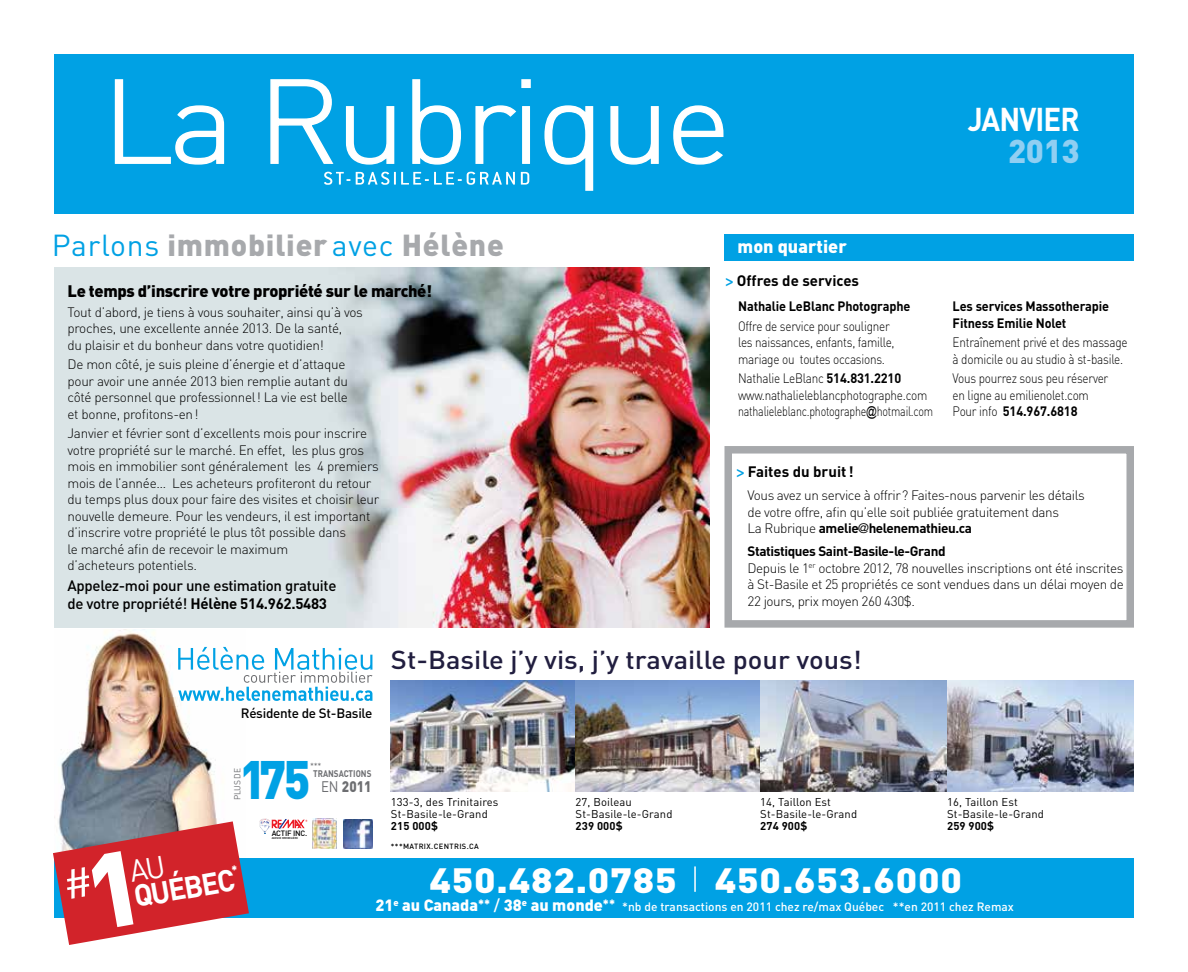
<style>
.page{position:relative;width:1188px;height:972px;background:#fff}
.page>*{position:absolute;margin:0;border:0;box-sizing:border-box;transform-origin:0 0}
.t1{font:900 53.4px "DIN";color:#00a1e4;scale:.9 1}
.t2{font:900 34.8px "DIN";letter-spacing:.02em;color:#fff;scale:1.12 1}
.t3{font:700 32.55px "DIN";letter-spacing:-.03em;color:#fff;scale:.9 1}
.t4{font:900 32.55px "DIN";color:#90cff2}
.t5{font:700 30.3px "DIN";color:#fff;scale:.95 1}
.t6{font:900 30px "DIN";letter-spacing:.025em;color:#a7a9ac}
.t7{font:500 25.65px "DIN";color:#211e3f;scale:1.06 1}
.t8{font:900 18px "DIN";color:#fff}
.t9{font:900 16.5px "DIN";letter-spacing:-.02em;color:#000}
.t10{font:900 15.15px "DIN";color:#6d6e71;scale:.88 1}
.t11{font:500 15px/18px "DIN";letter-spacing:-.02em;color:#000}
.t12{font:700 15px "DIN";color:#000}
.t13{font:300 13.5px/16.5px "DIN";letter-spacing:-.02em;color:#000}
.t14{font:300 13.5px/16.5px "DIN";letter-spacing:-.02em;color:#000;scale:.87 1}
.t15{font:700 13.5px/16.5px "DIN";letter-spacing:-.01em;color:#000;scale:.94 1}
.t16{font:500 13.5px "DIN";letter-spacing:-.02em;color:#000}
.t17{font:500 12px "DIN";color:#fff}
.t18{font:900 12px "DIN";color:#fff;scale:.95 1}
.t19{font:11.25px/12px "DIN";letter-spacing:.01em;color:#000}
.t20{font:700 11.25px "DIN";letter-spacing:.01em;color:#000}
.t21{font:700 9.45px "DIN";color:#6d6e71;scale:.85 1}
.t22{font:8.7px "DIN";letter-spacing:-.03em;color:#6d6e71;scale:.96 1}
.t23{font:500 7.65px "DIN";letter-spacing:-.02em;color:#000}
.t24{font:500 7.5px "DIN";letter-spacing:.05em;color:#000}
.t25{font:500 2.85px "DIN";color:#000;scale:.9 1}
.s1{font-weight:400;color:#00a1e4}
.s2{font-weight:700}
.s3{font-family:"Futura";font-stretch:condensed;color:#00a1e4}
.s4{font-family:"Arial";font-weight:400}
.s5{font-family:"Helvetica Neue";font-weight:400;font-stretch:condensed}
.s6{font-weight:400}
.s7{font-weight:900;font-size:16.2px}
.s8{font-size:16.2px}
</style>
<div class="page">
<img style="left:54px;top:268px;width:656px;height:359px">
<img style="left:54px;top:630px;width:172px;height:191px">
<div style="left:54px;top:858px;width:1080px;height:60px;background:#00a1e4"></div>
<div style="left:724px;top:234px;width:410px;height:27px;background:#00a1e4"></div>
<div style="left:54px;top:54px;width:1080px;height:160px;background:#00a1e4"></div>
<div style="left:724px;top:446px;width:410px;height:182px;border:8px solid #a7a9ac"></div>
<svg style="left:114px;top:79px;width:610px;height:112px"></svg>
<hr style="left:694px;top:866px;width:2px;height:26px;background:#fff">
<svg style="left:259px;top:819px;width:12px;height:13px"></svg>
<svg style="left:279px;top:819px;width:8px;height:4px"></svg>
<img style="left:312px;top:819px;width:25px;height:30px">
<svg style="left:178px;top:647px;width:194px;height:54px"></svg>
<img style="left:343px;top:819px;width:29px;height:29px">
<img style="left:391px;top:680px;width:184px;height:112px">
<img style="left:947px;top:680px;width:187px;height:112px">
<img style="left:575px;top:680px;width:186px;height:112px">
<img style="left:761px;top:680px;width:186px;height:112px">
<svg style="left:53px;top:821px;width:196px;height:124px"></svg>
<h3 class="t6" style="left:52px;top:225px;width:454px"><span class="s1">Parlons</span> immobilier <span class="s1">avec</span> Hélène</h3>
<p class="t9" style="left:68px;top:280px;width:366px">Le temps d’inscrire votre propriété sur le marché!</p>
<p class="t13" style="left:68px;top:304px;width:297px">Tout d’abord, je tiens à vous souhaiter, ainsi qu’à vos proches, une excellente année 2013. De la santé,<br>du plaisir et du bonheur dans votre quotidien!</p>
<p class="t13" style="left:68px;top:356px;width:282px">De mon côté, je suis pleine d’énergie et d’attaque pour avoir une année 2013 bien remplie autant du côté personnel que professionnel! La vie est belle et bonne, profitons-en!</p>
<p class="t13" style="left:68px;top:425px;width:313px">Janvier et février sont d’excellents mois pour inscrire votre propriété sur le marché. En effet, les plus gros mois en immobilier sont généralement les 4 premiers mois de l’année… Les acheteurs profiteront du retour du temps plus doux pour faire des visites et choisir leur nouvelle demeure. Pour les vendeurs, il est important d’inscrire votre propriété le plus tôt possible dans<br>le marché afin de recevoir le maximum<br>d’acheteurs potentiels.</p>
<p class="t11" style="left:68px;top:576px;width:270px">Appelez-moi pour une estimation gratuite de votre propriété! <span class="s2">Hélène 514.962.5483</span></p>
<h3 class="t3" style="left:968px;top:98px;width:126px">JANVIER</h3>
<h3 class="t4" style="left:1008px;top:130px;width:73px">2013</h3>
<h3 class="t8" style="left:738px;top:235px;width:111px">mon quartier</h3>
<p class="t12" style="left:726px;top:270px;width:135px"><span class="s3">&gt;</span> Offres de services</p>
<p class="t15" style="left:738px;top:298px;width:185px">Nathalie LeBlanc Photographe</p>
<p class="t14" style="left:738px;top:318px;width:181px">Offre de service pour souligner les naissances, enfants, famille, mariage ou toutes occasions.</p>
<p class="t14" style="left:738px;top:370px;width:226px">Nathalie LeBlanc <span class="s2">514.831.2210 </span>www.nathalieleblancphotographe.com nathalieleblanc.photographe<span class="s4">@</span>hotmail.com</p>
<p class="t12" style="left:737px;top:462px;width:118px"><span class="s3">&gt;</span> Faites du bruit !</p>
<p class="t15" style="left:953px;top:298px;width:168px">Les services Massotherapie<br>Fitness Emilie Nolet</p>
<p class="t14" style="left:953px;top:334px;width:203px">Entraînement privé et des massage à domicile ou au studio à st-basile.</p>
<p class="t14" style="left:953px;top:370px;width:181px">Vous pourrez sous peu réserver en ligne au emilienolet.com<br>Pour info <span class="s2">514.967.6818</span></p>
<p class="t13" style="left:748px;top:487px;width:339px">Vous avez un service à offrir? Faites-nous parvenir les détails de votre offre, afin qu’elle soit publiée gratuitement dans<br>La Rubrique <span class="s2">amelie</span><span class="s5">@</span><span class="s2">helenemathieu.ca</span></p>
<p class="t13" style="left:748px;top:543px;width:378px"><span class="s2">Statistiques Saint-Basile-le-Grand<br></span>Depuis le 1<sup>er</sup> octobre 2012, 78 nouvelles inscriptions ont été inscrites à St-Basile et 25 propriétés ce sont vendues dans un délai moyen de 22 jours, prix moyen 260 430$.</p>
<p class="t16" style="left:241px;top:704px;width:133px">Résidente de St-Basile</p>
<h1 class="t1" style="left:239px;top:744px;width:80px">175</h1>
<p class="t22" style="left:310px;top:760px;width:13px">***</p>
<p class="t21" style="left:313px;top:768px;width:70px">TRANSACTIONS</p>
<p class="t22" style="left:232px;top:800px;width:35px;rotate:-90deg">PLUS DE</p>
<p class="t10" style="left:321px;top:776px;width:59px"><span class="s6">EN</span> 2011</p>
<p class="t23" style="left:272px;top:828px;width:37px">ACTIF INC.</p>
<p class="t25" style="left:272px;top:836px;width:31px">AGENCE IMMOBILIÈRE</p>
<h3 class="t7" style="left:391px;top:644px;width:446px">St-Basile j’y vis, j’y travaille pour vous!</h3>
<p class="t19" style="left:391px;top:796px;width:109px">133-3, des Trinitaires<br>St-Basile-le-Grand</p>
<p class="t20" style="left:391px;top:818px;width:49px">215 000$</p>
<p class="t24" style="left:391px;top:841px;width:89px">***MATRIX.CENTRIS.CA</p>
<p class="t19" style="left:576px;top:796px;width:98px">27, Boileau<br>St-Basile-le-Grand</p>
<p class="t20" style="left:576px;top:818px;width:49px">239 000$</p>
<p class="t19" style="left:760px;top:796px;width:98px">14, Taillon Est<br>St-Basile-le-Grand</p>
<p class="t20" style="left:760px;top:818px;width:49px">274 900$</p>
<p class="t19" style="left:947px;top:796px;width:98px">16, Taillon Est<br>St-Basile-le-Grand</p>
<p class="t20" style="left:947px;top:818px;width:49px">259 900$</p>
<p class="t18" style="left:231px;top:862px;width:8px">*</p>
<h3 class="t5" style="left:131px;top:877px;width:109px;rotate:-10deg">QUÉBEC</h3>
<h2 class="t2" style="left:430px;top:857px;width:477px">450.482.0785 450.653.6000</h2>
<p class="t17" style="left:375px;top:899px;width:640px"><span class="s7">21</span><sup>e</sup> <span class="s7">au Canada</span><sup>**</sup> <span class="s8">/</span> <span class="s7">38</span><sup>e</sup> <span class="s7">au monde</span><sup>**</sup> *nb de transactions en 2011 chez re/max Québec **en 2011 chez Remax</p>
</div>
